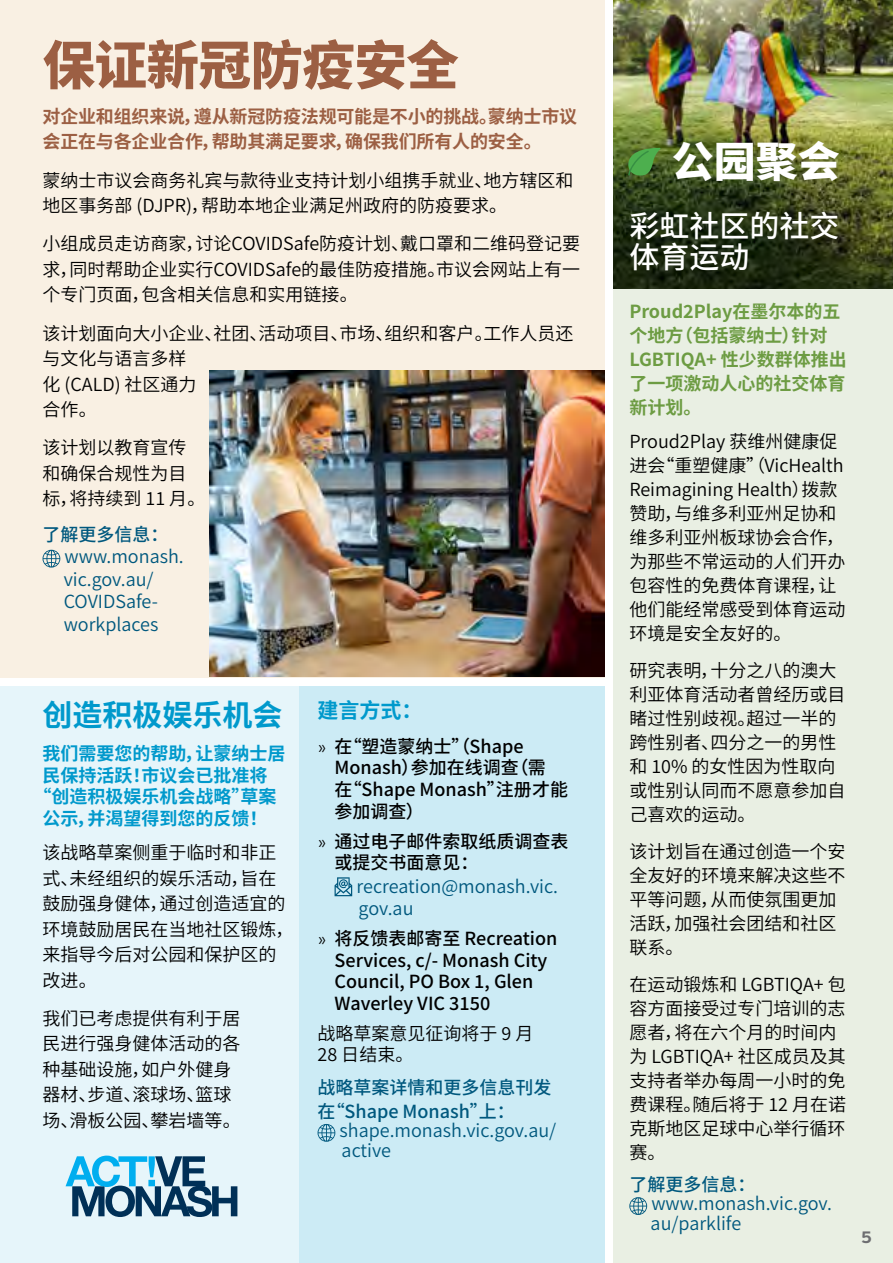
<style>
.page{position:relative;width:893px;height:1263px;background:#fff}
.page>*{position:absolute;margin:0;border:0;box-sizing:border-box;transform-origin:0 0}
.t1{font:800 52.5px "Source Han Sans CN";letter-spacing:-.01em;color:#9c5f43}
.t2{font:800 42px "Source Han Sans CN";color:#fff}
.t3{font:500 30px/31.5px "Source Han Sans CN";color:#fff}
.t4{font:700 30px "Source Han Sans CN";color:#09c}
.t5{font:700 21px "Source Han Sans CN";color:#09c}
.t6{font:18px/24px "Source Han Sans CN";color:#000}
.t7{font:500 18px/21.6px "Source Han Sans CN";color:#000}
.t8{font:18px/22.5px "Source Han Sans CN";color:#00587e}
.t9{font:700 18px/25.5px "Source Han Sans CN";letter-spacing:-.01em;color:#9c5f43}
.t10{font:700 18px/24px "Source Han Sans CN";color:#6d9c43}
.t11{font:700 18px/21.6px "Source Han Sans CN";color:#09c;text-align:center}
.t12{font:500 18px/24px "Source Han Sans CN";color:#00587e}
.t13{font:700 16.5px "Filson Pro";color:#6d6e71}
.s1{font-family:"Calibri";font-weight:300}
</style>
<div class="page">
<div style="left:0;top:686px;width:605px;height:577px;background:#e6f5fa"></div>
<div style="left:0;top:0;width:605px;height:678px;background:#f9f0e3"></div>
<div style="left:613px;top:0;width:280px;height:1263px;background:#e9efe3"></div>
<img style="left:614px;top:0;width:279px;height:288px">
<svg style="left:43px;top:550px;width:17px;height:18px"></svg>
<svg style="left:629px;top:1197px;width:18px;height:18px"></svg>
<svg style="left:628px;top:148px;width:32px;height:28px"></svg>
<img style="left:209px;top:370px;width:396px;height:307px">
<div style="left:300px;top:686px;width:305px;height:577px;background:#ccebf5"></div>
<svg style="left:335px;top:877px;width:17px;height:19px"></svg>
<svg style="left:318px;top:1124px;width:17px;height:18px"></svg>
<svg style="left:66px;top:1155px;width:171px;height:62px"></svg>
<h1 class="t1" style="left:43px;top:36px;width:418px">保证新冠防疫安全</h1>
<p class="t9" style="left:43px;top:104px;width:536px">对企业和组织来说，遵从新冠防疫法规可能是不小的挑战。蒙纳士市议会正在与各企业合作，帮助其满足要求，确保我们所有人的安全。</p>
<p class="t6" style="left:43px;top:168px;width:532px;line-height:25.5px">蒙纳士市议会商务礼宾与款待业支持计划小组携手就业、地方辖区和地区事务部 (DJPR)，帮助本地企业满足州政府的防疫要求。</p>
<p class="t6" style="left:43px;top:231px;width:539px;line-height:25.5px;text-align:justify">小组成员走访商家，讨论COVIDSafe防疫计划、戴口罩和二维码登记要求，同时帮助企业实行COVIDSafe的最佳防疫措施。市议会网站上有一个专门页面，包含相关信息和实用链接。</p>
<p class="t6" style="left:43px;top:321px;width:533px;line-height:25.5px">该计划面向大小企业、社团、活动项目、市场、组织和客户。工作人员还与文化与语言多样<br>化 (CALD) 社区通力<br>合作。</p>
<p class="t6" style="left:43px;top:435px;width:164px;line-height:25.5px">该计划以教育宣传和确保合规性为目标，将持续到 11 月。</p>
<p class="t12" style="left:43px;top:522px;width:127px">了解更多信息：</p>
<p class="t8" style="left:64px;top:546px;width:121px">www.monash. vic.gov.au/<br>COVIDSafe&shy;workplaces</p>
<h3 class="t4" style="left:43px;top:698px;width:241px">创造积极娱乐机会</h3>
<p class="t11" style="left:34px;top:743px;width:253px">我们需要您的帮助，让蒙纳士居民保持活跃！市议会已批准将<br>“创造积极娱乐机会战略”草案公示，并渴望得到您的反馈！</p>
<p class="t6" style="left:43px;top:840px;width:252px;line-height:25.5px">该战略草案侧重于临时和非正式、未经组织的娱乐活动，旨在鼓励强身健体，通过创造适宜的环境鼓励居民在当地社区锻炼，来指导今后对公园和保护区的改进。</p>
<p class="t6" style="left:43px;top:1006px;width:200px;line-height:25.5px">我们已考虑提供有利于居民进行强身健体活动的各种基础设施，如户外健身器材、步道、滚球场、篮球场、滑板公园、攀岩墙等。</p>
<p class="t5" style="left:318px;top:699px;width:106px">建言方式：</p>
<p class="t7" style="left:335px;top:736px;width:235px;text-indent:-17px"><span class="s1">»</span> 在“塑造蒙纳士”（Shape<br>Monash）参加在线调查（需在“Shape Monash”注册才能参加调查）</p>
<p class="t7" style="left:335px;top:831px;width:235px;text-indent:-17px"><span class="s1">»</span> 通过电子邮件索取纸质调查表或提交书面意见：</p>
<p class="t8" style="left:357px;top:876px;width:203px;line-height:21.6px">recreation@monash.vic. gov.au</p>
<p class="t7" style="left:335px;top:928px;width:224px;text-indent:-17px"><span class="s1">»</span> 将反馈表邮寄至 Recreation<br>Services, c/- Monash City<br>Council, PO Box 1, Glen<br>Waverley VIC 3150</p>
<p class="t6" style="left:318px;top:1023px;width:217px;line-height:21.6px">战略草案意见征询将于 9 月<br>28 日结束。</p>
<p class="t12" style="left:318px;top:1075px;width:235px">战略草案详情和更多信息刊发在“Shape Monash”上：</p>
<p class="t8" style="left:340px;top:1121px;width:218px;line-height:19.5px">shape.monash.vic.gov.au/ active</p>
<h2 class="t2" style="left:672px;top:138px;width:170px">公园聚会</h2>
<h3 class="t3" style="left:629px;top:211px;width:211px">彩虹社区的社交体育运动</h3>
<p class="t10" style="left:629px;top:300px;width:219px">Proud2Play在墨尔本的五个地方（包括蒙纳士）针对<br>LGBTIQA+ 性少数群体推出了一项激动人心的社交体育新计划。</p>
<p class="t6" style="left:629px;top:430px;width:217px">Proud2Play 获维州健康促进会“重塑健康”（VicHealth<br>Reimagining Health）拨款赞助，与维多利亚州足协和维多利亚州板球协会合作，为那些不常运动的人们开办包容性的免费体育课程，让他们能经常感受到体育运动环境是安全友好的。</p>
<p class="t6" style="left:629px;top:659px;width:217px">研究表明，十分之八的澳大利亚体育活动者曾经历或目睹过性别歧视。超过一半的跨性别者、四分之一的男性和 10% 的女性因为性取向或性别认同而不愿意参加自己喜欢的运动。</p>
<p class="t6" style="left:629px;top:840px;width:217px">该计划旨在通过创造一个安全友好的环境来解决这些不平等问题，从而使氛围更加活跃，加强社会团结和社区联系。</p>
<p class="t6" style="left:629px;top:972px;width:218px">在运动锻炼和 LGBTIQA+ 包容方面接受过专门培训的志愿者，将在六个月的时间内为 LGBTIQA+ 社区成员及其支持者举办每周一小时的免费课程。随后将于 12 月在诺克斯地区足球中心举行循环赛。</p>
<p class="t12" style="left:629px;top:1172px;width:127px">了解更多信息：</p>
<p class="t8" style="left:651px;top:1194px;width:183px;line-height:19.5px">www.monash.vic.gov. au/parklife</p>
<p class="t13" style="left:861px;top:1226px;width:12px">5</p>
</div>
